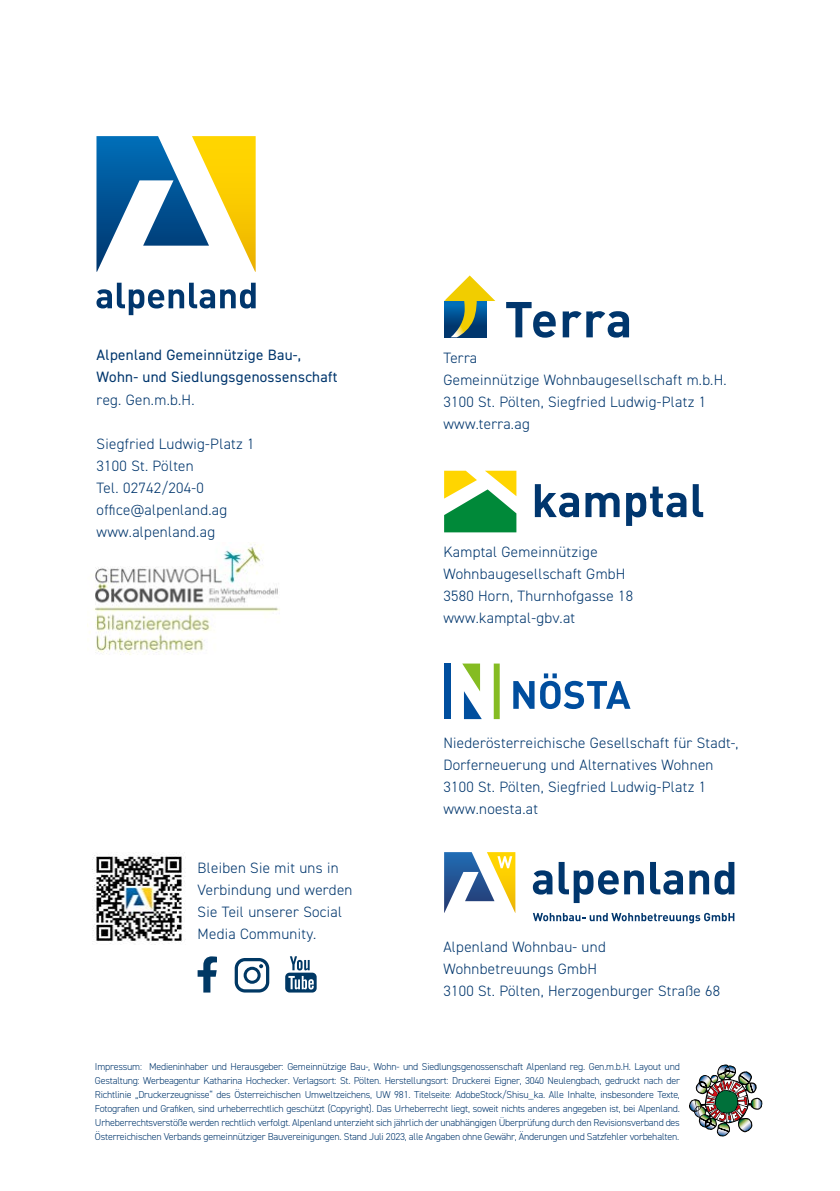
<style>
.page{position:relative;width:840px;height:1191px;background:#fff}
.page>*{position:absolute;margin:0;border:0;box-sizing:border-box;transform-origin:0 0}
.t1{font:300 15px/22px "DIN2014";letter-spacing:.02em;color:#00366d}
.t2{font:15px/22px "DIN2014";letter-spacing:.02em;color:#00366d}
.t3{font:300 10px/14px "DIN2014";letter-spacing:-.02em;color:#00366d;text-align:justify}
</style>
<div class="page">
<img style="left:89px;top:543px;width:191px;height:112px">
<svg style="left:96px;top:283px;width:159px;height:32px"></svg>
<svg style="left:96px;top:136px;width:159px;height:136px"></svg>
<svg style="left:506px;top:302px;width:49px;height:36px"></svg>
<svg style="left:562px;top:311px;width:66px;height:26px"></svg>
<svg style="left:444px;top:275px;width:51px;height:62px"></svg>
<div style="left:493px;top:663px;width:6px;height:56px;background:#85bc22"></div>
<div style="left:444px;top:663px;width:6px;height:56px;background:#004e9e"></div>
<svg style="left:462px;top:663px;width:19px;height:56px"></svg>
<svg style="left:513px;top:673px;width:117px;height:36px"></svg>
<svg style="left:534px;top:484px;width:44px;height:33px"></svg>
<svg style="left:585px;top:493px;width:34px;height:24px"></svg>
<svg style="left:626px;top:486px;width:60px;height:40px"></svg>
<svg style="left:692px;top:484px;width:10px;height:33px"></svg>
<svg style="left:444px;top:471px;width:72px;height:61px"></svg>
<svg style="left:532px;top:862px;width:202px;height:41px"></svg>
<svg style="left:533px;top:913px;width:201px;height:10px"></svg>
<svg style="left:444px;top:852px;width:71px;height:61px"></svg>
<svg style="left:197px;top:956px;width:20px;height:36px"></svg>
<svg style="left:234px;top:958px;width:35px;height:34px"></svg>
<svg style="left:285px;top:956px;width:31px;height:36px"></svg>
<img style="left:93px;top:852px;width:92px;height:92px">
<img style="left:689px;top:1064px;width:72px;height:72px">
<h1 class="t2" style="left:97px;top:344px;width:242px">Alpenland Gemeinnützige Bau-,<br>Wohn- und Siedlungsgenossenschaft</h1>
<h1 class="t1" style="left:97px;top:388px;width:99px">reg. Gen.m.b.H.</h1>
<h1 class="t1" style="left:97px;top:432px;width:159px">Siegfried Ludwig-Platz 1<br>3100 St. Pölten<br>Tel. 02742/204-0 office@alpenland.ag www.alpenland.ag</h1>
<h1 class="t1" style="left:197px;top:856px;width:156px">Bleiben Sie mit uns in<br>Verbindung und werden<br>Sie Teil unserer Social<br>Media Community.</h1>
<h1 class="t1" style="left:443px;top:347px;width:285px">Terra<br>Gemeinnützige Wohnbaugesellschaft m.b.H.<br>3100 St. Pölten, Siegfried Ludwig-Platz 1 www.terra.ag</h1>
<h1 class="t1" style="left:443px;top:541px;width:191px">Kamptal Gemeinnützige<br>Wohnbaugesellschaft GmbH<br>3580 Horn, Thurnhofgasse 18 www.kamptal-gbv.at</h1>
<h1 class="t1" style="left:443px;top:731px;width:296px">Niederösterreichische Gesellschaft für Stadt-, Dorferneuerung und Alternatives Wohnen 3100 St. Pölten, Siegfried Ludwig-Platz 1 www.noesta.at</h1>
<h1 class="t1" style="left:443px;top:936px;width:278px">Alpenland Wohnbau- und<br>Wohnbetreuungs GmbH<br>3100 St. Pölten, Herzogenburger Straße 68</h1>
<p class="t3" style="left:95px;top:1059px;width:586px">Impressum: Medieninhaber und Herausgeber: Gemeinnützige Bau-, Wohn- und Siedlungsgenossenschaft Alpenland reg. Gen.m.b.H. Layout und Gestaltung: Werbeagentur Katharina Hochecker. Verlagsort: St. Pölten. Herstellungsort: Druckerei Eigner, 3040 Neulengbach, gedruckt nach der Richtlinie „Druckerzeugnisse“ des Österreichischen Umweltzeichens, UW 981. Titelseite: AdobeStock/Shisu_ka. Alle Inhalte, insbesondere Texte, Fotografien und Grafiken, sind urheberrechtlich geschützt (Copyright). Das Urheberrecht liegt, soweit nichts anderes angegeben ist, bei Alpenland.<br>Urheberrechtsverstöße werden rechtlich verfolgt. Alpenland unterzieht sich jährlich der unabhängigen Überprüfung durch den Revisionsverband des Österreichischen Verbands gemeinnütziger Bauvereinigungen. Stand Juli 2023, alle Angaben ohne Gewähr, Änderungen und Satzfehler vorbehalten.</p>
</div>
